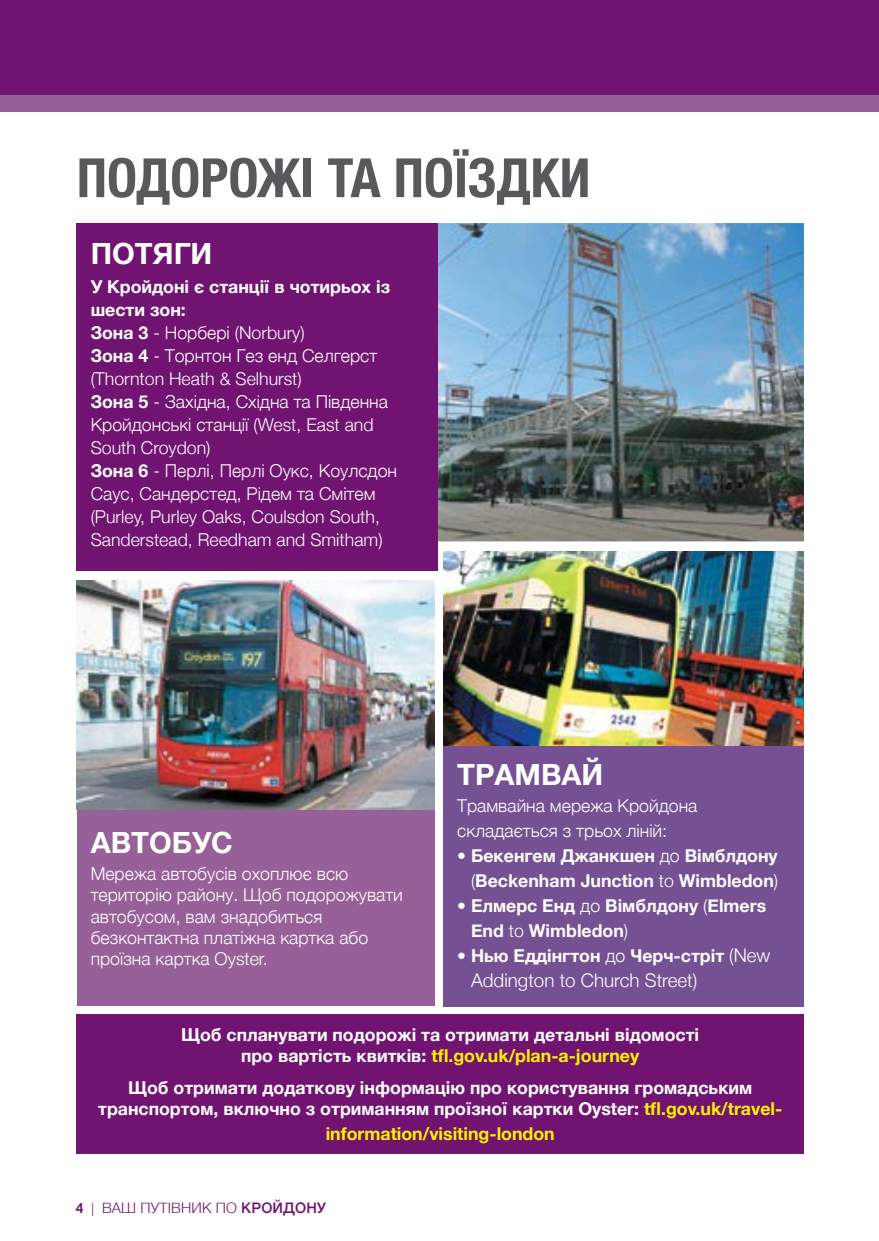
<style>
.page{position:relative;width:879px;height:1241px;background:#fff}
.page>*{position:absolute;margin:0;border:0;box-sizing:border-box;transform-origin:0 0}
.t1{font:700 condensed 54.25px "Helvetica Neue";color:#58595b}
.t2{font:700 29.22px "Helvetica Neue";color:#fff}
.t3{font:300 18.72px "Helvetica Neue";color:#fff}
.t4{font:300 17.68px/22.9px "Helvetica Neue";color:#fff}
.t5{font:700 17.68px/21.2px "Helvetica Neue";color:#fff;text-align:center}
.t6{font:700 17.68px "Helvetica Neue";color:#fff200}
.t7{font:300 14.53px "Helvetica";letter-spacing:.01em;color:#711471}
.s1{font-weight:700}
.s2{font-weight:300}
.s3{font-weight:300;font-size:18.72px}
.s4{color:#fff200}
.s5{font-family:"Fiendstar";font-weight:600}
.s6{font-family:"Fiendstar"}
.s7{font-family:"Helvetica Neue";font-weight:500}
</style>
<div class="page">
<div style="left:0;top:0;width:878px;height:111px;background:#976098"></div>
<div style="left:0;top:0;width:878px;height:95px;background:#711471"></div>
<div style="left:77px;top:223px;width:361px;height:347px;background:#711471"></div>
<div style="left:77px;top:1014px;width:726px;height:139px;background:#711471"></div>
<img style="left:438px;top:223px;width:365px;height:318px">
<div style="left:77px;top:780px;width:357px;height:225px;background:#976098"></div>
<img style="left:77px;top:580px;width:357px;height:229px">
<img style="left:443px;top:551px;width:360px;height:195px">
<div style="left:443px;top:746px;width:360px;height:259px;background:#755193"></div>
<h1 class="t1" style="left:77px;top:133px;width:515px">ПОДОРОЖІ ТА ПОЇЗДКИ</h1>
<h2 class="t2" style="left:91px;top:231px;width:123px">ПОТЯГИ</h2>
<p class="t4" style="left:91px;top:274px;width:308px"><span class="s1">У Кройдоні є станції в чотирьох із шести зон:<br>Зона 3</span> - Норбері (Norbury)<br><span class="s1">Зона 4</span> - Торнтон Гез енд Селгерст (Thornton Heath &amp; Selhurst)<br><span class="s1">Зона 5</span> - Західна, Східна та Південна<br>Кройдонські станції (West, East and<br>South Croydon)<br><span class="s1">Зона 6</span> - Перлі, Перлі Оукс, Коулсдон<br>Саус, Сандерстед, Рідем та Смітем (Purley, Purley Oaks, Coulsdon South,<br>Sanderstead, Reedham and Smitham)</p>
<h2 class="t2" style="left:91px;top:819px;width:143px">АВТОБУС</h2>
<p class="t4" style="left:91px;top:861px;width:313px;line-height:21.2px">Мережа автобусів охоплює всю територію району. Щоб подорожувати автобусом, вам знадобиться безконтактна платіжна картка або проїзна картка Oyster.</p>
<h2 class="t2" style="left:457px;top:751px;width:147px">ТРАМВАЙ</h2>
<p class="t4" style="left:457px;top:792px;width:241px;line-height:25px">Трамвайна мережа Кройдона складається з трьох ліній:</p>
<p class="t5" style="left:457px;top:843px;width:322px;line-height:25px;text-align:right"><span class="s2">•</span> Бекенгем Джанкшен <span class="s2">до</span> Вімблдону <span class="s2">(</span>Beckenham Junction <span class="s2">to</span> Wimbledon<span class="s2">)</span></p>
<p class="t5" style="left:471px;top:893px;width:296px;line-height:25px;text-align:left;text-indent:-14px"><span class="s2">•</span> Елмерс Енд <span class="s2">до</span> Вімблдону <span class="s2">(</span>Elmers<br>End <span class="s2">to</span> Wimbledon<span class="s2">)</span></p>
<p class="t5" style="left:457px;top:945px;width:314px"><span class="s2">•</span> Нью Еддінгтон <span class="s2">до</span> Черч-стріт <span class="s3">(New</span></p>
<p class="t3" style="left:471px;top:965px;width:228px">Addington to Church Street)</p>
<p class="t5" style="left:181px;top:1024px;width:519px">Щоб спланувати подорожі та отримати детальні відомості про вартість квитків: <span class="s4">tfl.gov.uk/plan-a-journey</span></p>
<p class="t5" style="left:98px;top:1077px;width:685px">Щоб отримати додаткову інформацію про користування громадським транспортом, включно з отриманням проїзної картки Oyster: <span class="s4">tfl.gov.uk/travel-</span></p>
<p class="t6" style="left:325px;top:1119px;width:230px">information/visiting-london</p>
<p class="t7" style="left:76px;top:1194px;width:252px"><span class="s5">4</span> <span class="s6">|</span> ВАШ ПУТІВНИК ПО <span class="s7">КРОЙДОНУ</span></p>
</div>
